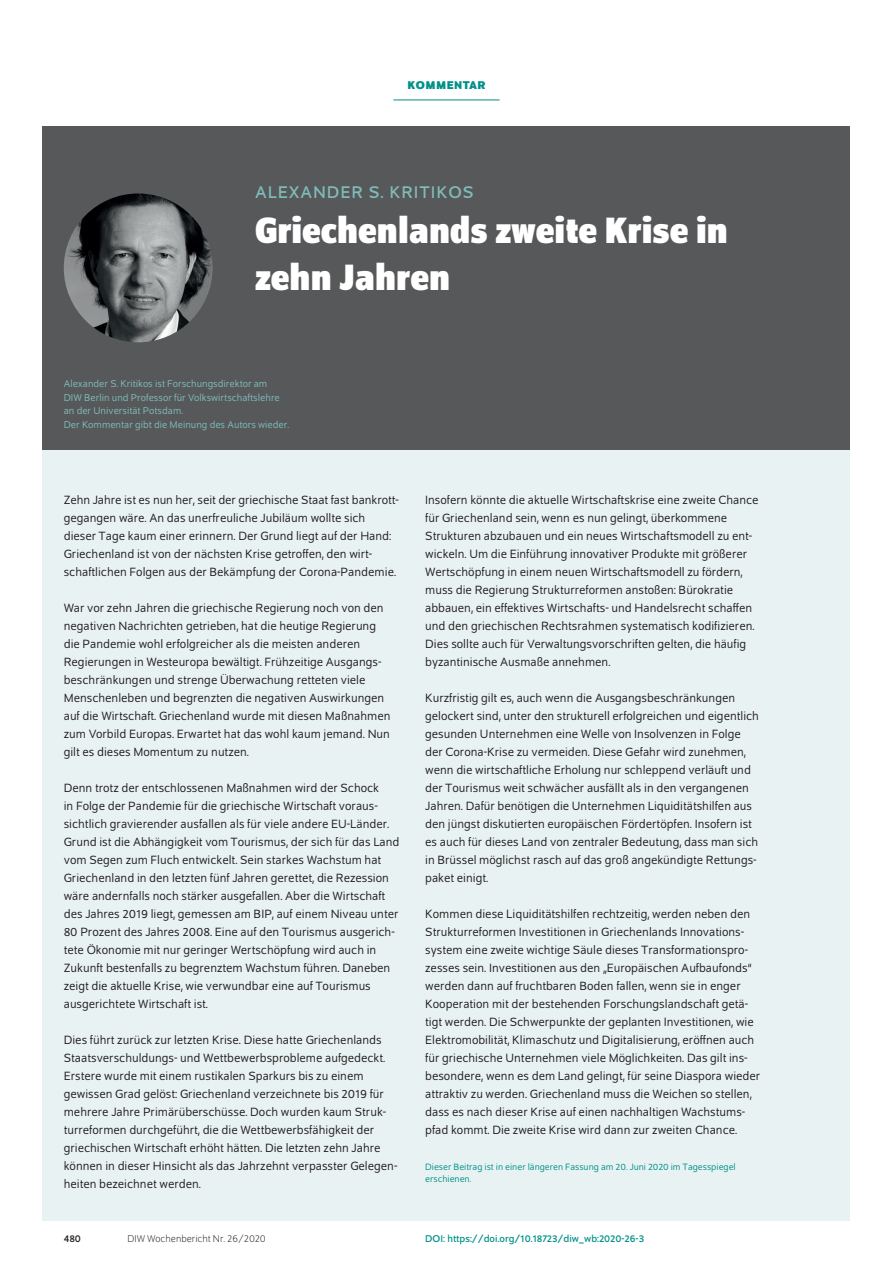
<style>
.page{position:relative;width:893px;height:1263px;background:#fff}
.page>*{position:absolute;margin:0;border:0;box-sizing:border-box;transform-origin:0 0}
.t1{font:700 semi-condensed 39px/46.8px "Schumpeter";color:#fff}
.t2{font:18px "Schumpeter";letter-spacing:.05em;color:#7fbbba}
.t3{font:12.75px/18px "Schumpeter Blond";color:#231f20}
.t4{font:700 12px "Schumpeter";letter-spacing:.04em;color:#009188}
.t5{font:10.5px/13.5px "Schumpeter Blond";color:#7fbbba}
.t6{font:10.5px "Schumpeter";color:#009188}
.t7{font:300 10.5px "Schumpeter";color:#231f20}
.t8{font:10.5px "Schumpeter";color:#231f20}
.t9{font:9.75px/11.7px "Schumpeter Blond";color:#009188}
</style>
<div class="page">
<div style="left:43px;top:126px;width:807px;height:324px;background:#57585a"></div>
<hr style="left:393px;top:100px;width:107px;height:1px;background:#009188">
<img style="left:64px;top:193px;width:149px;height:149px;border-radius:74px">
<div style="left:43px;top:450px;width:807px;height:770px;background:#e9f2f2"></div>
<p class="t4" style="left:407px;top:79px;width:80px">KOMMENTAR</p>
<h2 class="t2" style="left:255px;top:183px;width:220px">ALEXANDER S. KRITIKOS</h2>
<h1 class="t1" style="left:255px;top:207px;width:474px">Griechenlands zweite Krise in zehn Jahren</h1>
<p class="t5" style="left:64px;top:377px;width:227px">Alexander S. Kritikos ist Forschungsdirektor am<br>DIW Berlin und Professor für Volkswirtschaftslehre an der Universität Potsdam.<br>Der Kommentar gibt die Meinung des Autors wieder.</p>
<p class="t3" style="left:64px;top:491px;width:337px">Zehn Jahre ist es nun her, seit der griechische Staat fast bankrott&shy;gegangen wäre. An das unerfreuliche Jubiläum wollte sich dieser Tage kaum einer erinnern. Der Grund liegt auf der Hand:<br>Griechenland ist von der nächsten Krise getroffen, den wirt&shy;schaftlichen Folgen aus der Bekämpfung der Corona--Pandemie.</p>
<p class="t3" style="left:64px;top:599px;width:328px">War vor zehn Jahren die griechische Regierung noch von den negativen Nachrichten getrieben, hat die heutige Regierung die Pandemie wohl erfolgreicher als die meisten anderen Regierungen in Westeuropa bewältigt. Frühzeitige Ausgangs&shy;beschränkungen und strenge Überwachung retteten viele Menschenleben und begrenzten die negativen Auswirkungen auf die Wirtschaft. Griechenland wurde mit diesen Maßnahmen zum Vorbild Europas. Erwartet hat das wohl kaum jemand. Nun gilt es dieses Momentum zu nutzen.</p>
<p class="t3" style="left:64px;top:779px;width:337px">Denn trotz der entschlossenen Maßnahmen wird der Schock<br>in Folge der Pandemie für die griechische Wirtschaft voraus&shy;sichtlich gravierender ausfallen als für viele andere EU-Länder.<br>Grund ist die Abhängigkeit vom Tourismus, der sich für das Land vom Segen zum Fluch entwickelt. Sein starkes Wachstum hat Griechenland in den letzten fünf Jahren gerettet, die Rezession wäre andernfalls noch stärker ausgefallen. Aber die Wirtschaft des Jahres 2019 liegt, gemessen am BIP, auf einem Niveau unter 80 Prozent des Jahres 2008. Eine auf den Tourismus ausgerich&shy;tete Ökonomie mit nur geringer Wertschöpfung wird auch in Zukunft bestenfalls zu begrenztem Wachstum führen. Daneben zeigt die aktuelle Krise, wie verwundbar eine auf Tourismus ausgerichtete Wirtschaft ist.</p>
<p class="t3" style="left:64px;top:1031px;width:335px">Dies führt zurück zur letzten Krise. Diese hatte Griechenlands Staatsverschuldungs- und Wettbewerbsprobleme aufgedeckt.<br>Erstere wurde mit einem rustikalen Sparkurs bis zu einem gewissen Grad gelöst: Griechenland verzeichnete bis 2019 für mehrere Jahre Primärüberschüsse. Doch wurden kaum Struk&shy;turreformen durchgeführt, die die Wettbewerbsfähigkeit der griechischen Wirtschaft erhöht hätten. Die letzten zehn Jahre können in dieser Hinsicht als das Jahrzehnt verpasster Gelegen&shy;heiten bezeichnet werden.</p>
<p class="t3" style="left:425px;top:491px;width:335px">Insofern könnte die aktuelle Wirtschaftskrise eine zweite Chance für Griechenland sein, wenn es nun gelingt, überkommene Strukturen abzubauen und ein neues Wirtschaftsmodell zu ent&shy;wickeln. Um die Einführung innovativer Produkte mit größerer Wertschöpfung in einem neuen Wirtschaftsmodell zu fördern, muss die Regierung Strukturreformen anstoßen: Bürokratie abbauen, ein effektives Wirtschafts- und Handelsrecht schaffen und den griechischen Rechtsrahmen systematisch kodifizieren.<br>Dies sollte auch für Verwaltungsvorschriften gelten, die häufig byzantinische Ausmaße annehmen.</p>
<p class="t3" style="left:425px;top:689px;width:335px">Kurzfristig gilt es, auch wenn die Ausgangsbeschränkungen gelockert sind, unter den strukturell erfolgreichen und eigentlich gesunden Unternehmen eine Welle von Insolvenzen in Folge der Corona-Krise zu vermeiden. Diese Gefahr wird zunehmen, wenn die wirtschaftliche Erholung nur schleppend verläuft und der Tourismus weit schwächer ausfällt als in den vergangenen Jahren. Dafür benötigen die Unternehmen Liquiditätshilfen aus den jüngst diskutierten europäischen Fördertöpfen. Insofern ist es auch für dieses Land von zentraler Bedeutung, dass man sich in Brüssel möglichst rasch auf das groß angekündigte Rettungs&shy;paket einigt.</p>
<p class="t3" style="left:425px;top:905px;width:337px">Kommen diese Liquiditätshilfen rechtzeitig, werden neben den Strukturreformen Investitionen in Griechenlands Innovations&shy;system eine zweite wichtige Säule dieses Transformationspro&shy;zesses sein. Investitionen aus den „Europäischen Aufbaufonds“ werden dann auf fruchtbaren Boden fallen, wenn sie in enger Kooperation mit der bestehenden Forschungslandschaft getä&shy;tigt werden. Die Schwerpunkte der geplanten Investitionen, wie Elektromobilität, Klimaschutz und Digitalisierung, eröffnen auch für griechische Unternehmen viele Möglichkeiten. Das gilt ins&shy;besondere, wenn es dem Land gelingt, für seine Diaspora wieder attraktiv zu werden. Griechenland muss die Weichen so stellen, dass es nach dieser Krise auf einen nachhaltigen Wachstums&shy;pfad kommt. Die zweite Krise wird dann zur zweiten Chance.</p>
<p class="t9" style="left:425px;top:1161px;width:312px">Dieser Beitrag ist in einer längeren Fassung am 20. Juni 2020 im Tagesspiegel erschienen.</p>
<p class="t8" style="left:64px;top:1233px;width:19px">480</p>
<p class="t7" style="left:128px;top:1234px;width:140px">DIW Wochenbericht Nr. 26/2020</p>
<p class="t6" style="left:425px;top:1233px;width:220px">DOI: https://doi.org/10.18723/diw_wb:2020-26-3</p>
</div>
